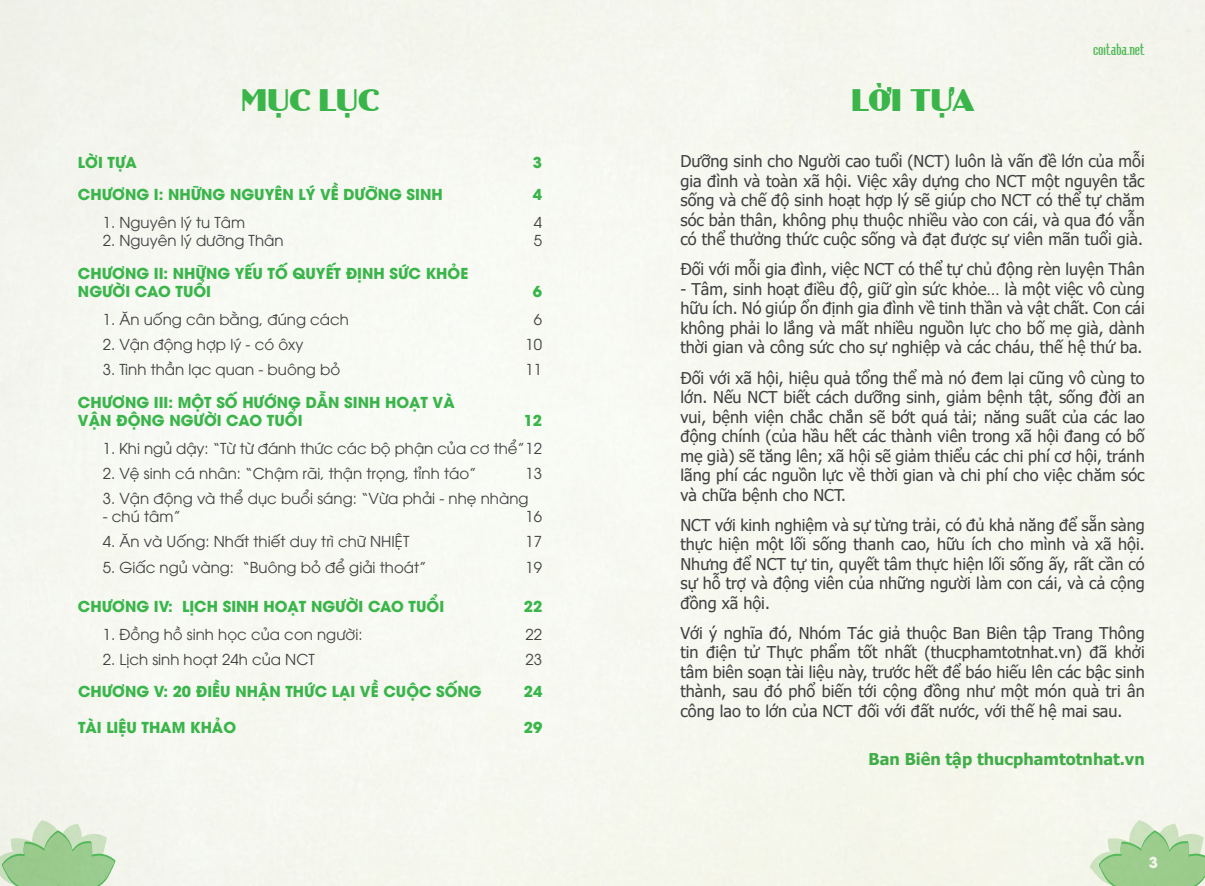
<style>
.page{position:relative;width:1205px;height:886px;background:#f6f8f0}
.page>*{position:absolute;margin:0;border:0;box-sizing:border-box;transform-origin:0 0}
.t1{font:32.5px "UVN Binh Duong";color:#39b54a}
.t2{font:16.25px/19.5px "Tahoma";color:#414042;text-align:justify}
.t3{font:700 16.25px "Tahoma";color:#41ad49}
.t4{font:15px "UTM Avo";color:#414042}
.t5{font:700 15px/18px "UTM Avo";color:#39b54a}
.t6{font:15px "UVN Hai Ba Trung";color:#39b54a}
.t7{font:700 15px "UTM Avo";color:#fff}
</style>
<div class="page">
<h1 class="t1" style="left:241px;top:78px;width:140px">MỤC LỤC</h1>
<p class="t5" style="left:78px;top:151px;width:60px">LỜI TỰA</p>
<p class="t5" style="left:533px;top:151px;width:11px">3</p>
<p class="t5" style="left:78px;top:184px;width:366px">CHƯƠNG I: NHỮNG NGUYÊN LÝ VỀ DƯỠNG SINH</p>
<p class="t5" style="left:533px;top:184px;width:11px">4</p>
<p class="t4" style="left:103px;top:211px;width:144px">1. Nguyên lý tu Tâm</p>
<p class="t4" style="left:534px;top:211px;width:10px">4</p>
<p class="t4" style="left:103px;top:229px;width:182px">2. Nguyên lý dưỡng Thân</p>
<p class="t4" style="left:534px;top:229px;width:10px">5</p>
<p class="t5" style="left:78px;top:262px;width:392px">CHƯƠNG II: NHỮNG YẾU TỐ QUYẾT ĐỊNH SỨC KHỎE<br>NGƯỜI CAO TUỔI</p>
<p class="t5" style="left:533px;top:280px;width:11px">6</p>
<p class="t4" style="left:103px;top:308px;width:248px">1. Ăn uống cân bằng, đúng cách</p>
<p class="t4" style="left:534px;top:308px;width:10px">6</p>
<p class="t4" style="left:103px;top:333px;width:202px">2. Vận động hợp lý - có ôxy</p>
<p class="t4" style="left:526px;top:333px;width:18px">10</p>
<p class="t4" style="left:103px;top:358px;width:239px">3. Tinh thần lạc quan - buông bỏ</p>
<p class="t4" style="left:526px;top:358px;width:18px">11</p>
<p class="t5" style="left:78px;top:391px;width:378px">CHƯƠNG III: MỘT SỐ HƯỚNG DẪN SINH HOẠT VÀ<br>VẬN ĐỘNG NGƯỜI CAO TUỔI</p>
<p class="t5" style="left:524px;top:409px;width:20px">12</p>
<p class="t4" style="left:103px;top:437px;width:441px">1. Khi ngủ dậy: “Từ từ đánh thức các bộ phận của cơ thể”12</p>
<p class="t4" style="left:103px;top:462px;width:375px">2. Vệ sinh cá nhân: “Chậm rãi, thận trọng, tỉnh táo”</p>
<p class="t4" style="left:526px;top:462px;width:18px">13</p>
<p class="t4" style="left:103px;top:487px;width:427px">3. Vận động và thể dục buổi sáng: “Vừa phải - nhẹ nhàng</p>
<p class="t4" style="left:103px;top:505px;width:79px">- chú tâm”</p>
<p class="t4" style="left:526px;top:505px;width:18px">16</p>
<p class="t4" style="left:103px;top:530px;width:308px">4. Ăn và Uống: Nhất thiết duy trì chữ NHIỆT</p>
<p class="t4" style="left:526px;top:530px;width:18px">17</p>
<p class="t4" style="left:103px;top:555px;width:325px">5. Giấc ngủ vàng: “Buông bỏ để giải thoát”</p>
<p class="t4" style="left:526px;top:555px;width:18px">19</p>
<p class="t5" style="left:78px;top:595px;width:368px">CHƯƠNG IV: LỊCH SINH HOẠT NGƯỜI CAO TUỔI</p>
<p class="t5" style="left:524px;top:595px;width:20px">22</p>
<p class="t4" style="left:103px;top:623px;width:261px">1. Đồng hồ sinh học của con người:</p>
<p class="t4" style="left:526px;top:623px;width:18px">22</p>
<p class="t4" style="left:103px;top:648px;width:214px">2. Lịch sinh hoạt 24h của NCT</p>
<p class="t4" style="left:526px;top:648px;width:18px">23</p>
<p class="t5" style="left:78px;top:681px;width:405px">CHƯƠNG V: 20 ĐIỀU NHẬN THỨC LẠI VỀ CUỘC SỐNG</p>
<p class="t5" style="left:524px;top:681px;width:20px">24</p>
<p class="t5" style="left:78px;top:717px;width:160px">TÀI LIỆU THAM KHẢO</p>
<p class="t5" style="left:524px;top:717px;width:20px">29</p>
<p class="t6" style="left:1093px;top:38px;width:53px">coitaba.net</p>
<h1 class="t1" style="left:851px;top:78px;width:125px">LỜI TỰA</h1>
<p class="t2" style="left:680px;top:153px;width:466px">Dưỡng sinh cho Người cao tuổi (NCT) luôn là vấn đề lớn của mỗi gia đình và toàn xã hội. Việc xây dựng cho NCT một nguyên tắc sống và chế độ sinh hoạt hợp lý sẽ giúp cho NCT có thể tự chăm sóc bản thân, không phụ thuộc nhiều vào con cái, và qua đó vẫn có thể thưởng thức cuộc sống và đạt được sự viên mãn tuổi già.</p>
<p class="t2" style="left:680px;top:261px;width:466px">Đối với mỗi gia đình, việc NCT có thể tự chủ động rèn luyện Thân</p>
<p class="t2" style="left:680px;top:280px;width:466px">- Tâm, sinh hoạt điều độ, giữ gìn sức khỏe… là một việc vô cùng hữu ích. Nó giúp ổn định gia đình về tinh thần và vật chất. Con cái không phải lo lắng và mất nhiều nguồn lực cho bố mẹ già, dành thời gian và công sức cho sự nghiệp và các cháu, thế hệ thứ ba.</p>
<p class="t2" style="left:680px;top:369px;width:466px">Đối với xã hội, hiệu quả tổng thể mà nó đem lại cũng vô cùng to lớn. Nếu NCT biết cách dưỡng sinh, giảm bệnh tật, sống đời an vui, bệnh viện chắc chắn sẽ bớt quá tải; năng suất của các lao động chính (của hầu hết các thành viên trong xã hội đang có bố mẹ già) sẽ tăng lên; xã hội sẽ giảm thiểu các chi phí cơ hội, tránh lãng phí các nguồn lực về thời gian và chi phí cho việc chăm sóc và chữa bệnh cho NCT.</p>
<p class="t2" style="left:680px;top:516px;width:466px">NCT với kinh nghiệm và sự từng trải, có đủ khả năng để sẵn sàng thực hiện một lối sống thanh cao, hữu ích cho mình và xã hội.<br>Nhưng để NCT tự tin, quyết tâm thực hiện lối sống ấy, rất cần có sự hỗ trợ và động viên của những người làm con cái, và cả cộng đồng xã hội.</p>
<p class="t2" style="left:680px;top:624px;width:466px">Với ý nghĩa đó, Nhóm Tác giả thuộc Ban Biên tập Trang Thông tin điện tử Thực phẩm tốt nhất (thucphamtotnhat.vn) đã khởi tâm biên soạn tài liệu này, trước hết để báo hiếu lên các bậc sinh thành, sau đó phổ biến tới cộng đồng như một món quà tri ân công lao to lớn của NCT đối với đất nước, với thế hệ mai sau.</p>
<p class="t3" style="left:868px;top:747px;width:278px">Ban Biên tập thucphamtotnhat.vn</p>
<p class="t7" style="left:1148px;top:849px;width:11px">3</p>
</div>
